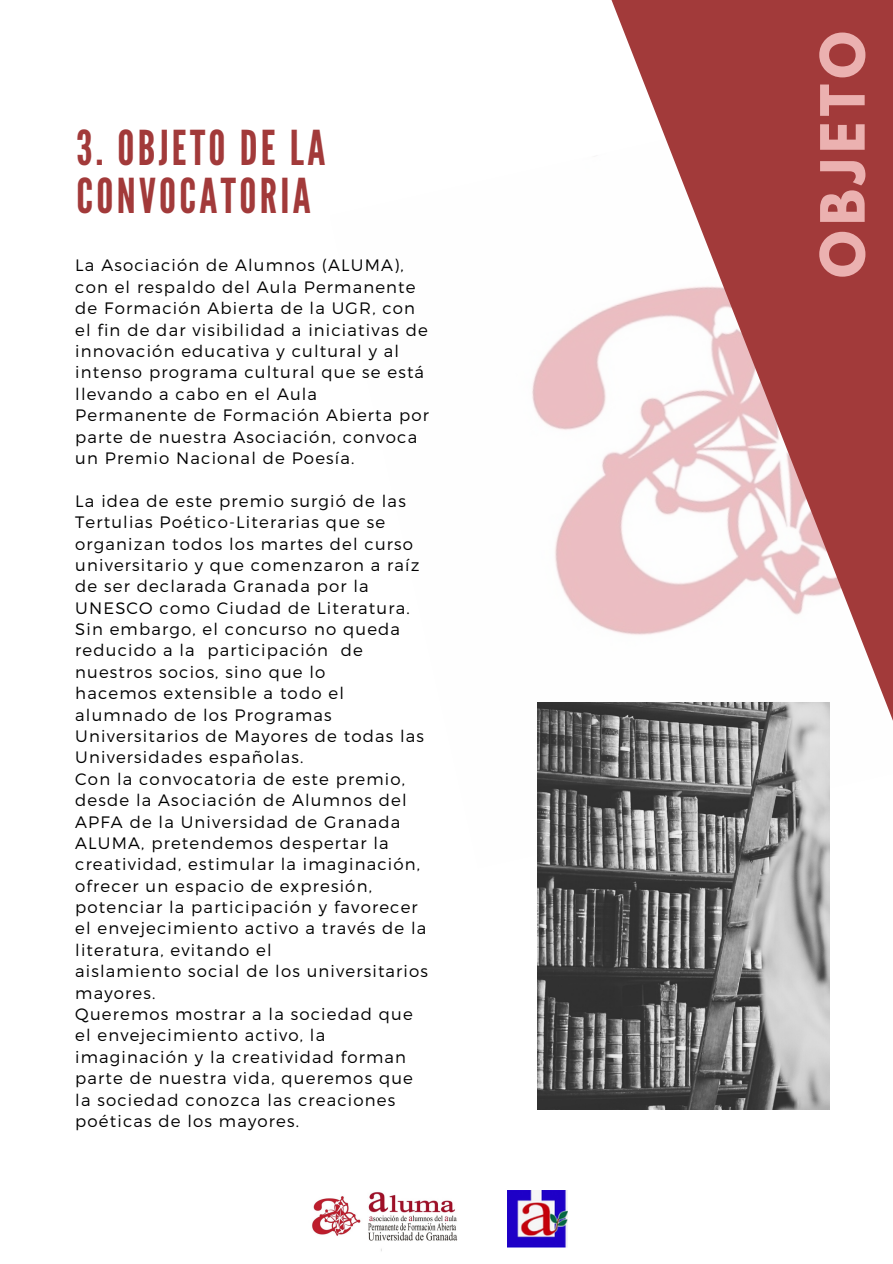
<style>
.page{position:relative;width:893px;height:1264px;background:#fff}
.page>*{position:absolute;margin:0;border:0;box-sizing:border-box;transform-origin:0 0}
.t1{font:700 54px "League Spartan";letter-spacing:.1em;color:#ebb1b0}
.t2{font:48px/48.3px "League Gothic";letter-spacing:.07em;color:#a23a3a}
.t3{font:300 16.5px/21.3px "Montserrat";letter-spacing:.07em;color:#000}
</style>
<div class="page">
<svg style="left:532px;top:0;width:360px;height:1110px"></svg>
<img style="left:312px;top:1192px;width:146px;height:59px">
<img style="left:507px;top:1190px;width:60px;height:57px">
<img style="left:537px;top:702px;width:292px;height:407px">
<p class="t2" style="left:76px;top:125px;width:250px">3. OBJETO DE LA<br>CONVOCATORIA</p>
<p class="t3" style="left:75px;top:254px;width:355px">La Asociación de Alumnos (ALUMA), con el respaldo del Aula Permanente de Formación Abierta de la UGR, con el fin de dar visibilidad a iniciativas de innovación educativa y cultural y al intenso programa cultural que se está llevando a cabo en el Aula Permanente de Formación Abierta por parte de nuestra Asociación, convoca un Premio Nacional de Poesía.</p>
<p class="t3" style="left:75px;top:489px;width:345px">La idea de este premio surgió de las Tertulias Poético-Literarias que se organizan todos los martes del curso universitario y que comenzaron a raíz de ser declarada Granada por la UNESCO como Ciudad de Literatura.</p>
<p class="t3" style="left:75px;top:617px;width:350px">Sin embargo, el concurso no queda reducido a la participación de nuestros socios, sino que lo<br>hacemos extensible a todo el alumnado de los Programas<br>Universitarios de Mayores de todas las<br>Universidades españolas.</p>
<p class="t3" style="left:75px;top:767px;width:354px">Con la convocatoria de este premio, desde la Asociación de Alumnos del APFA de la Universidad de Granada ALUMA, pretendemos despertar la creatividad, estimular la imaginación, ofrecer un espacio de expresión, potenciar la participación y favorecer el envejecimiento activo a través de la literatura, evitando el<br>aislamiento social de los universitarios mayores.</p>
<p class="t3" style="left:75px;top:1002px;width:339px">Queremos mostrar a la sociedad que el envejecimiento activo, la imaginación y la creatividad forman parte de nuestra vida, queremos que la sociedad conozca las creaciones poéticas de los mayores.</p>
<p class="t1" style="left:816px;top:278px;width:248px;rotate:-90deg">OBJETO</p>
</div>
